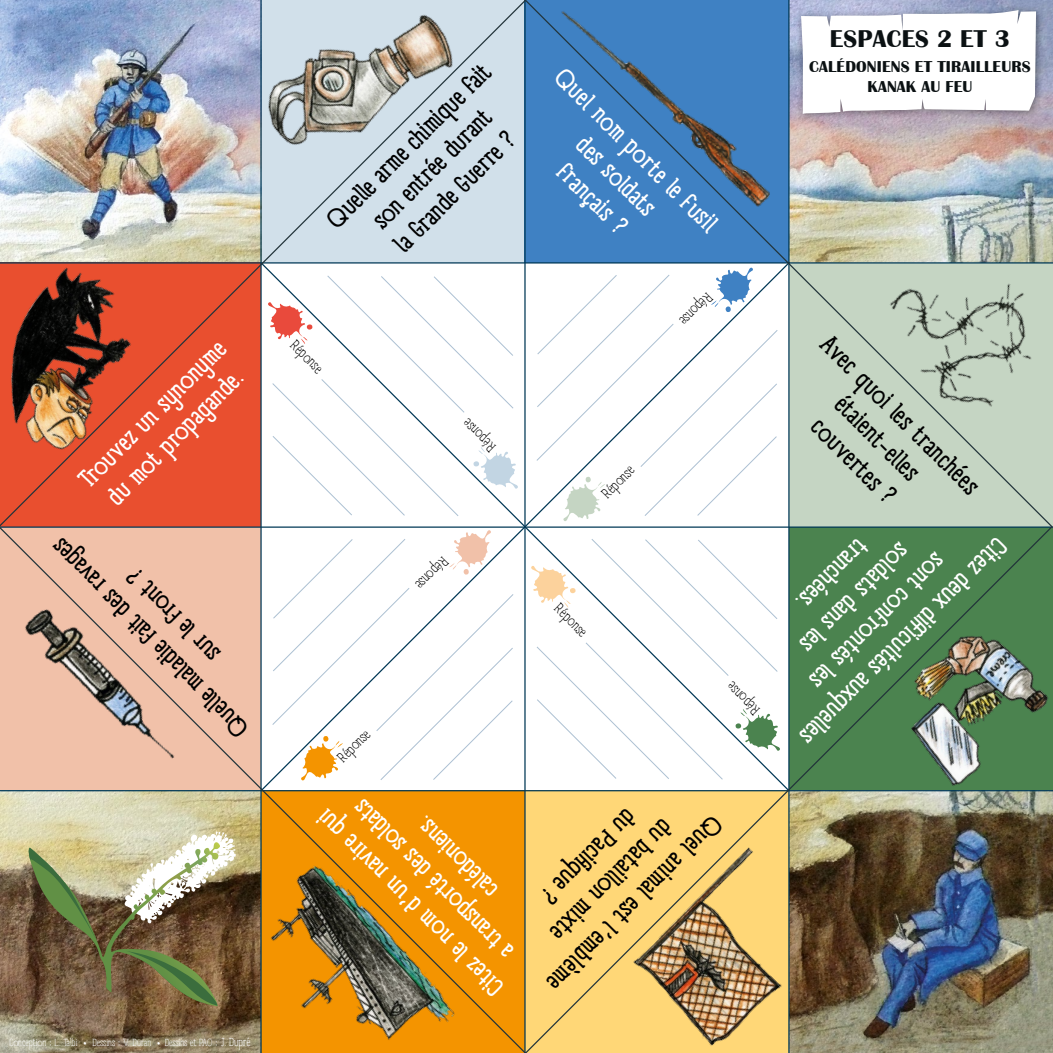
<style>
.page{position:relative;width:1053px;height:1053px;background:#fff}
.page>*{position:absolute;margin:0;border:0;box-sizing:border-box;transform-origin:0 0}
.t1{font:25px/32.5px "Panforte Serif";color:#fff;text-align:center;scale:1.04 1}
.t2{font:25px/32.5px "Panforte Serif";color:#000;text-align:center;scale:1.04 1}
.t3{font:700 25px "Britannic";letter-spacing:.01em;color:#0b1113}
.t4{font:700 16.25px/19.5px "Britannic";letter-spacing:.01em;color:#0b1113;text-align:center}
.t5{font:300 13.75px "Panforte Serif";color:#000;scale:1.04 1}
.t6{font:300 10px "Panforte Serif";color:#fff}
.s1{font-size:7.5px}
.s2{font-size:11.25px}
</style>
<div class="page">
<img style="left:0;top:0;width:1052px;height:1052px">
<svg style="left:267px;top:275px;width:251px;height:241px"></svg>
<svg style="left:530px;top:538px;width:250px;height:242px"></svg>
<svg style="left:272px;top:529px;width:242px;height:252px"></svg>
<svg style="left:536px;top:267px;width:242px;height:255px"></svg>
<div style="left:794px;top:4px;width:250px;height:119px;background:#000;opacity:.43"></div>
<svg style="left:801px;top:10px;width:234px;height:104px"></svg>
<img style="left:217px;top:844px;width:252px;height:208px">
<img style="left:0;top:238px;width:180px;height:229px">
<img style="left:0;top:559px;width:218px;height:261px">
<img style="left:621px;top:836px;width:221px;height:216px">
<img style="left:545px;top:0;width:249px;height:251px">
<img style="left:859px;top:215px;width:193px;height:235px">
<img style="left:869px;top:602px;width:183px;height:204px">
<img style="left:244px;top:0;width:234px;height:204px">
<p class="t1" style="left:72px;top:472px;width:190px;text-align:left;rotate:-45deg">Trouvez un synonyme du mot propagande.</p>
<p class="t2" style="left:231px;top:745px;width:259px;rotate:-134deg">Quelle maladie fait des ravages sur le front ?</p>
<p class="t6" style="left:9px;top:1035px;width:242px">Conception : L. Talbi <span class="s1">•</span> Dessins : V. Duran <span class="s1">•</span> Dessins et PAO : <span class="s2">J. Dupré</span></p>
<p class="t2" style="left:320px;top:212px;width:213px;rotate:-45deg">Quelle arme chimique fait son entrée durant<br>la Grande Guerre ?</p>
<p class="t5" style="left:299px;top:336px;width:39px;rotate:45deg">Réponse</p>
<p class="t5" style="left:487px;top:455px;width:39px;rotate:-135deg">Réponse</p>
<p class="t5" style="left:452px;top:565px;width:39px;rotate:135deg">Réponse</p>
<p class="t5" style="left:333px;top:753px;width:39px;rotate:-45deg">Réponse</p>
<p class="t1" style="left:487px;top:1002px;width:242px;rotate:-135deg">Citez le nom d’un navire qui a transporté des soldats calédoniens.</p>
<p class="t1" style="left:570px;top:61px;width:212px;rotate:45deg">Quel nom porte le fusil des soldats<br>français ?</p>
<p class="t5" style="left:716px;top:301px;width:39px;rotate:135deg">Réponse</p>
<p class="t5" style="left:597px;top:489px;width:39px;rotate:-45deg">Réponse</p>
<p class="t5" style="left:563px;top:599px;width:39px;rotate:45deg">Réponse</p>
<p class="t5" style="left:751px;top:718px;width:39px;rotate:-135deg">Réponse</p>
<p class="t2" style="left:643px;top:824px;width:120px;rotate:135deg">du Pacifi que ?</p>
<p class="t2" style="left:729px;top:830px;width:228px;rotate:135deg">Quel animal est l’emblème</p>
<p class="t2" style="left:679px;top:834px;width:156px;rotate:135deg">du bataillon mixte</p>
<p class="t3" style="left:829px;top:25px;width:182px">ESPACES 2 ET 3</p>
<p class="t4" style="left:809px;top:57px;width:223px">CALÉDONIENS ET TIRAILLEURS<br>KANAK AU FEU</p>
<p class="t2" style="left:836px;top:329px;width:205px;rotate:45deg">Avec quoi les tranchées étaient-elles<br>couvertes ?</p>
<p class="t1" style="left:1013px;top:553px;width:271px;rotate:135deg">Citez deux difficultés auxquelles sont confrontés les<br>soldats dans les<br>tranchées.</p>
</div>
